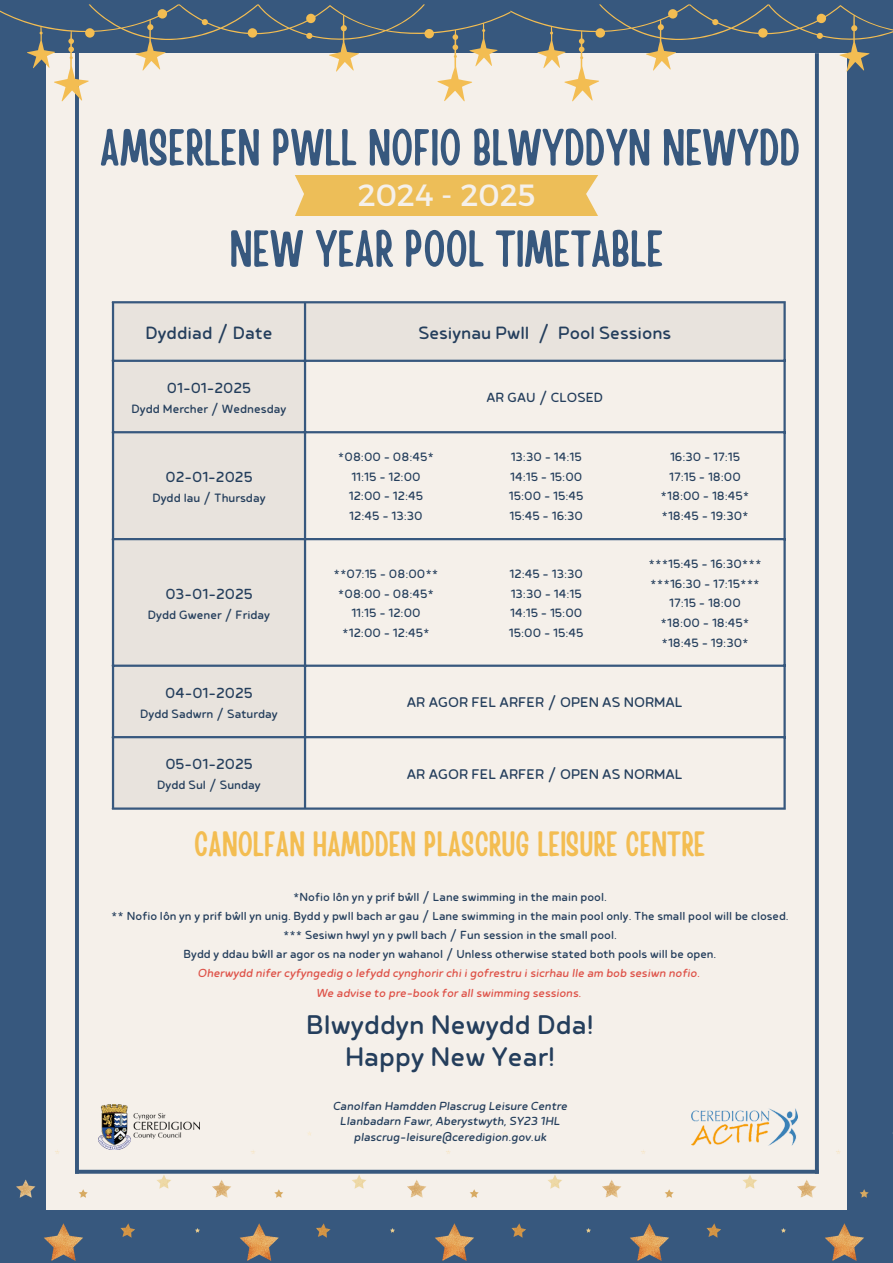
<style>
.page{position:relative;width:893px;height:1263px;background:#37587e}
.page>*{position:absolute;margin:0;border:0;box-sizing:border-box;transform-origin:0 0}
.t1{font:51.15px "Handy Casual Condensed";color:#37587e}
.t2{font:34.95px "Handy Casual Condensed";color:#f3bd52}
.t3{font:31.88px/31.5px "Betm Rounded";color:#243e5c;text-align:center}
.t4{font:30.67px "Montserrat";color:#f5f0ea}
.t5{font:21px "Betm Rounded";color:#243e5c}
.t6{font:17.25px "Betm Rounded";color:#243e5c}
.t7{font:16.5px "Betm Rounded";color:#243e5c}
.t8{font:15.75px "Betm Rounded";color:#243e5c}
.t9{font:14.25px "Betm Rounded";color:#243e5c}
.t10{font:13.88px "Betm Rounded";color:#243e5c}
.t11{font:italic 13.88px "Betm Rounded";color:#de5248}
.t12{font:italic 13.88px "Betm Rounded";color:#243e5c}
</style>
<div class="page">
<div style="left:46px;top:53px;width:801px;height:1157px;background:#f5f0ea"></div>
<hr style="left:75px;top:16px;width:4px;height:1158px;background:#37587e">
<svg style="left:815px;top:102px;width:4px;height:1029px;background:#3c5c81"></svg>
<svg style="left:200px;top:1170px;width:598px;height:4px"></svg>
<svg style="left:114px;top:303px;width:669px;height:504px"></svg>
<hr style="left:112px;top:303px;width:2px;height:504px;background:#37587e">
<hr style="left:304px;top:303px;width:2px;height:504px;background:#37587e">
<hr style="left:783px;top:303px;width:2px;height:504px;background:#37587e">
<hr style="left:112px;top:301px;width:673px;height:2px;background:#37587e">
<hr style="left:112px;top:360px;width:673px;height:2px;background:#37587e">
<hr style="left:112px;top:431px;width:673px;height:2px;background:#37587e">
<hr style="left:112px;top:538px;width:673px;height:2px;background:#37587e">
<hr style="left:112px;top:664px;width:673px;height:3px;background:#37587e">
<hr style="left:112px;top:736px;width:673px;height:2px;background:#37587e">
<hr style="left:112px;top:807px;width:673px;height:3px;background:#37587e">
<div style="left:295px;top:176px;width:303px;height:40px;background:#edbe58"></div>
<svg style="left:0;top:4px;width:510px;height:98px"></svg>
<svg style="left:510px;top:4px;width:383px;height:98px"></svg>
<img style="left:17px;top:1137px;width:183px;height:124px">
<img style="left:212px;top:1132px;width:183px;height:129px">
<img style="left:407px;top:1132px;width:183px;height:129px">
<img style="left:602px;top:1145px;width:183px;height:116px">
<img style="left:798px;top:1131px;width:95px;height:130px">
<img style="left:691px;top:1108px;width:106px;height:37px">
<img style="left:99px;top:1104px;width:101px;height:46px">
<p class="t1" style="left:100px;top:114px;width:701px">AMSERLEN PWLL NOFIO BLWYDDYN NEWYDD</p>
<p class="t4" style="left:358px;top:176px;width:179px">2024 - 2025</p>
<p class="t1" style="left:229px;top:215px;width:435px">NEW YEAR POOL TIMETABLE</p>
<p class="t5" style="left:145px;top:317px;width:128px">Dyddiad / Date</p>
<p class="t5" style="left:418px;top:317px;width:254px">Sesiynau Pwll / Pool Sessions</p>
<p class="t6" style="left:167px;top:374px;width:86px">01-01-2025</p>
<h1 class="t9" style="left:132px;top:397px;width:156px">Dydd Mercher / Wednesday</h1>
<p class="t8" style="left:486px;top:385px;width:118px">AR GAU / CLOSED</p>
<h4 class="t6" style="left:165px;top:463px;width:89px">02-01-2025</h4>
<h1 class="t9" style="left:152px;top:487px;width:115px">Dydd Iau / Thursday</h1>
<p class="t6" style="left:165px;top:580px;width:89px">03-01-2025</p>
<p class="t9" style="left:148px;top:603px;width:124px">Dydd Gwener / Friday</p>
<p class="t6" style="left:165px;top:679px;width:89px">04-01-2025</p>
<p class="t9" style="left:140px;top:702px;width:139px">Dydd Sadwrn / Saturday</p>
<p class="t6" style="left:165px;top:750px;width:89px">05-01-2025</p>
<p class="t9" style="left:157px;top:774px;width:105px">Dydd Sul / Sunday</p>
<p class="t9" style="left:338px;top:445px;width:98px">*08:00 - 08:45*</p>
<p class="t9" style="left:351px;top:465px;width:71px">11:15 - 12:00</p>
<p class="t9" style="left:349px;top:485px;width:76px">12:00 - 12:45</p>
<p class="t9" style="left:349px;top:504px;width:75px">12:45 - 13:30</p>
<p class="t9" style="left:333px;top:562px;width:107px">**07:15 - 08:00**</p>
<p class="t9" style="left:338px;top:582px;width:98px">*08:00 - 08:45*</p>
<p class="t9" style="left:351px;top:602px;width:71px">11:15 - 12:00</p>
<p class="t9" style="left:342px;top:621px;width:89px">*12:00 - 12:45*</p>
<p class="t9" style="left:511px;top:445px;width:73px">13:30 - 14:15</p>
<p class="t9" style="left:510px;top:465px;width:74px">14:15 - 15:00</p>
<p class="t9" style="left:509px;top:485px;width:76px">15:00 - 15:45</p>
<p class="t9" style="left:509px;top:504px;width:75px">15:45 - 16:30</p>
<p class="t9" style="left:509px;top:562px;width:75px">12:45 - 13:30</p>
<p class="t9" style="left:511px;top:582px;width:73px">13:30 - 14:15</p>
<p class="t9" style="left:510px;top:602px;width:74px">14:15 - 15:00</p>
<p class="t9" style="left:509px;top:621px;width:76px">15:00 - 15:45</p>
<p class="t9" style="left:670px;top:445px;width:72px">16:30 - 17:15</p>
<p class="t9" style="left:669px;top:465px;width:73px">17:15 - 18:00</p>
<p class="t9" style="left:660px;top:485px;width:90px">*18:00 - 18:45*</p>
<p class="t9" style="left:661px;top:504px;width:89px">*18:45 - 19:30*</p>
<p class="t9" style="left:648px;top:552px;width:115px">***15:45 - 16:30***</p>
<p class="t9" style="left:650px;top:572px;width:111px">***16:30 - 17:15***</p>
<p class="t9" style="left:669px;top:592px;width:73px">17:15 - 18:00</p>
<p class="t9" style="left:660px;top:611px;width:90px">*18:00 - 18:45*</p>
<p class="t9" style="left:661px;top:631px;width:89px">*18:45 - 19:30*</p>
<p class="t7" style="left:407px;top:689px;width:277px">AR AGOR FEL ARFER / OPEN AS NORMAL</p>
<p class="t7" style="left:407px;top:761px;width:277px">AR AGOR FEL ARFER / OPEN AS NORMAL</p>
<h3 class="t2" style="left:194px;top:821px;width:513px">CANOLFAN HAMDDEN PLASCRUG LEISURE CENTRE</h3>
<p class="t10" style="left:293px;top:886px;width:315px">*Nofio lôn yn y prif bŵll / Lane swimming in the main pool.</p>
<p class="t10" style="left:111px;top:905px;width:679px">** Nofio lôn yn y prif bŵll yn unig. Bydd y pwll bach ar gau / Lane swimming in the main pool only. The small pool will be closed.</p>
<p class="t10" style="left:283px;top:924px;width:335px">*** Sesiwn hwyl yn y pwll bach / Fun session in the small pool.</p>
<p class="t10" style="left:184px;top:943px;width:534px">Bydd y ddau bŵll ar agor os na noder yn wahanol / Unless otherwise stated both pools will be open.</p>
<p class="t11" style="left:197px;top:962px;width:504px">Oherwydd nifer cyfyngedig o lefydd cynghorir chi i gofrestru i sicrhau lle am bob sesiwn nofio.</p>
<p class="t11" style="left:316px;top:981px;width:267px">We advise to pre-book for all swimming sessions.</p>
<p class="t3" style="left:306px;top:1006px;width:289px">Blwyddyn Newydd Dda!<br>Happy New Year!</p>
<p class="t12" style="left:333px;top:1094px;width:236px">Canolfan Hamdden Plascrug Leisure Centre</p>
<p class="t12" style="left:340px;top:1110px;width:222px">Llanbadarn Fawr, Aberystwyth, SY23 1HL</p>
<p class="t12" style="left:354px;top:1126px;width:194px">plascrug-leisure@ceredigion.gov.uk</p>
</div>
